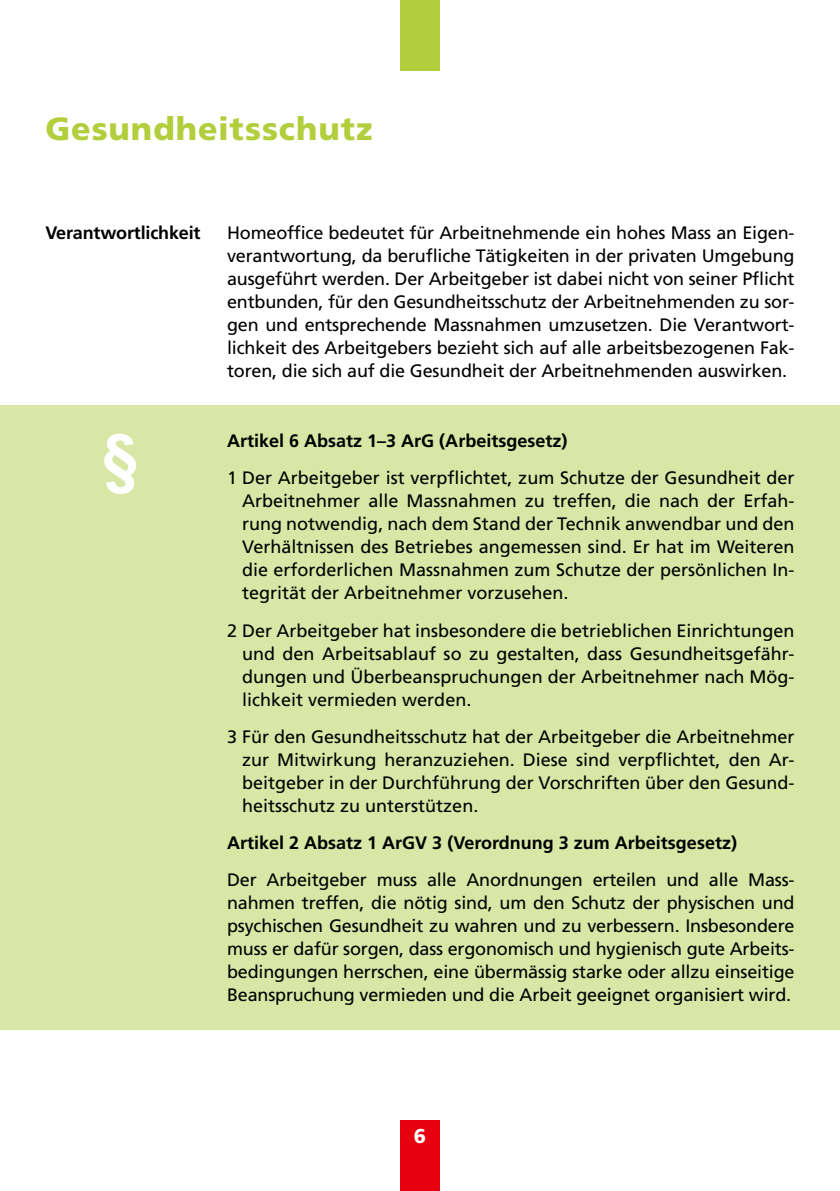
<style>
.page{position:relative;width:840px;height:1191px;background:#fff}
.page>*{position:absolute;margin:0;border:0;box-sizing:border-box;transform-origin:0 0}
.UG_Titel{font:900 32px "Frutiger LT Pro";letter-spacing:.03em;color:#b2ce3c}
.t1{font:900 20px "Frutiger LT Pro";color:#fff}
.Grundtext__Fliesstex{font:18px/23px "Frutiger LT Pro";color:#000;text-align:justify}
.Grundtext__Fliesstex-2{font:700 18px "Frutiger LT Pro";color:#000}
.Bullet_Points{font:700 18px "Frutiger LT Pro";letter-spacing:-.01em;color:#000}
</style>
<div class="page">
<div style="left:400px;top:0;width:39px;height:71px;background:#b2ce3c"></div>
<div style="left:400px;top:1120px;width:39px;height:71px;background:#e7000e"></div>
<div style="left:0;top:405px;width:839px;height:624px;background:#d8e7a5"></div>
<svg style="left:104px;top:433px;width:32px;height:61px"></svg>
<p class="UG_Titel" style="left:45px;top:110px;width:328px">Gesundheitsschutz</p>
<p class="Bullet_Points" style="left:45px;top:222px;width:156px">Verantwortlichkeit</p>
<p class="Grundtext__Fliesstex" style="left:227px;top:221px;width:568px">Homeoffice bedeutet für Arbeitnehmende ein hohes Mass an Eigen&shy;verantwortung, da berufliche Tätigkeiten in der privaten Umgebung ausgeführt werden. Der Arbeitgeber ist dabei nicht von seiner Pflicht entbunden, für den Gesundheitsschutz der Arbeitnehmenden zu sor&shy;gen und entsprechende Massnahmen umzusetzen. Die Verantwort&shy;lichkeit des Arbeitgebers bezieht sich auf alle arbeitsbezogenen Fak&shy;toren, die sich auf die Gesundheit der Arbeitnehmenden auswirken.</p>
<p class="Grundtext__Fliesstex-2" style="left:227px;top:430px;width:342px">Artikel 6 Absatz 1–3 ArG (Arbeitsgesetz)</p>
<p class="Grundtext__Fliesstex" style="left:242px;top:467px;width:553px;text-indent:-15px">1 Der Arbeitgeber ist verpflichtet, zum Schutze der Gesundheit der Arbeitnehmer alle Massnahmen zu treffen, die nach der Erfah&shy;rung notwendig, nach dem Stand der Technik anwendbar und den Verhältnissen des Betriebes angemessen sind. Er hat im Weiteren die erforderlichen Massnahmen zum Schutze der persönlichen In&shy;tegrität der Arbeitnehmer vorzusehen.</p>
<p class="Grundtext__Fliesstex" style="left:242px;top:619px;width:553px;text-indent:-15px">2 Der Arbeitgeber hat insbesondere die betrieblichen Einrichtungen und den Arbeitsablauf so zu gestalten, dass Gesundheitsgefähr&shy;dungen und Überbeanspruchungen der Arbeitnehmer nach Mög&shy;lichkeit vermieden werden.</p>
<p class="Grundtext__Fliesstex" style="left:242px;top:725px;width:553px;text-indent:-15px">3 Für den Gesundheitsschutz hat der Arbeitgeber die Arbeitnehmer zur Mitwirkung heranzuziehen. Diese sind verpflichtet, den Ar&shy;beitgeber in der Durchführung der Vorschriften über den Gesund&shy;heitsschutz zu unterstützen.</p>
<p class="Grundtext__Fliesstex-2" style="left:227px;top:832px;width:511px">Artikel 2 Absatz 1 ArGV 3 (Verordnung 3 zum Arbeitsgesetz)</p>
<p class="Grundtext__Fliesstex" style="left:227px;top:868px;width:568px">Der Arbeitgeber muss alle Anordnungen erteilen und alle Mass&shy;nahmen treffen, die nötig sind, um den Schutz der physischen und psychischen Gesundheit zu wahren und zu verbessern. Insbesondere muss er dafür sorgen, dass ergonomisch und hygienisch gute Arbeits&shy;bedingungen herrschen, eine übermässig starke oder allzu einseitige Beanspruchung vermieden und die Arbeit geeignet organisiert wird.</p>
<p class="t1" style="left:413px;top:1124px;width:14px">6</p>
</div>
